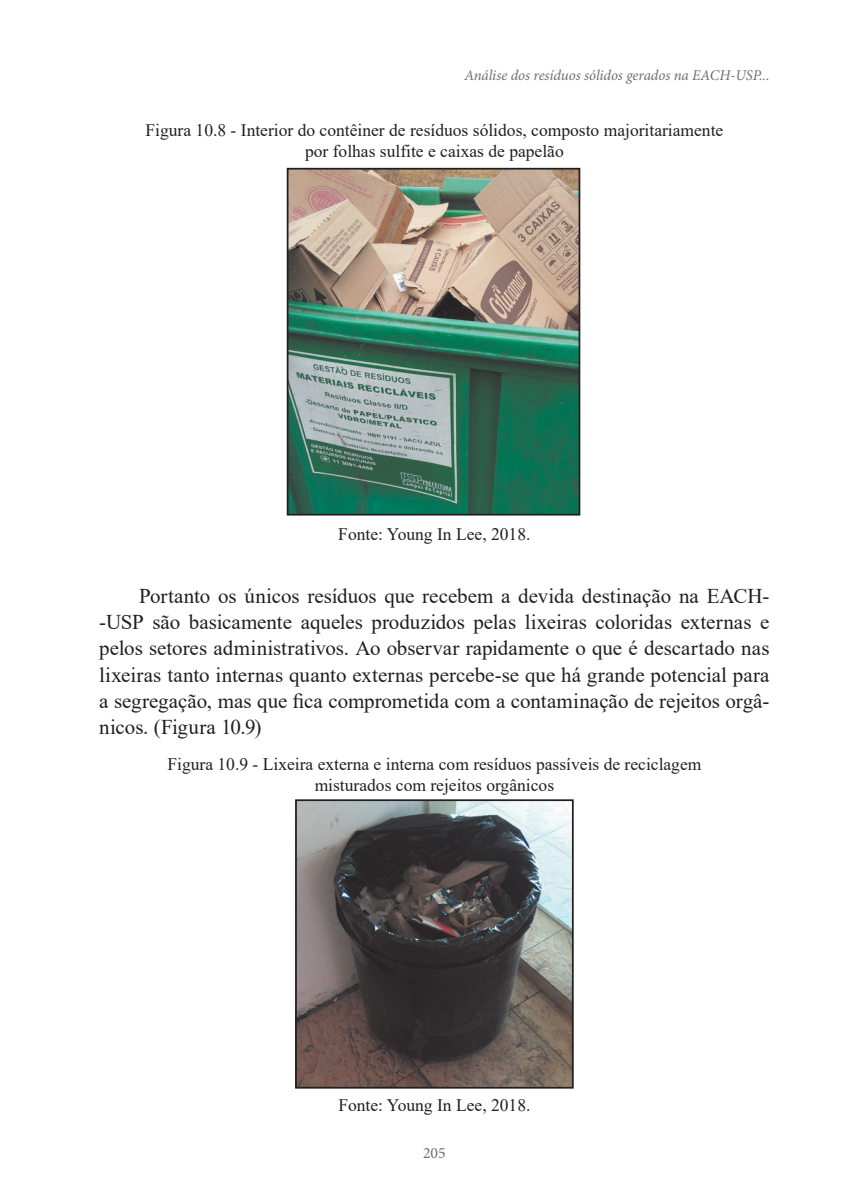
<style>
.page{position:relative;width:844px;height:1191px;background:#fff}
.page>*{position:absolute;margin:0;border:0;box-sizing:border-box;transform-origin:0 0}
.t1{font:21px/26.2px "Times New Roman";letter-spacing:-.005em;color:#231f20;text-align:justify}
.t2{font:17.5px/21px "Times New Roman";color:#231f20;text-align:center}
.t3{font:15.75px "Minion Pro";color:#6d6f71}
.t4{font:italic 14.88px "Minion Pro";letter-spacing:-.005em;color:#6d6f71}
</style>
<div class="page">
<img style="left:290px;top:171px;width:287px;height:341px">
<div style="left:287px;top:168px;width:293px;height:347px;border:2px solid #231f20"></div>
<img style="left:298px;top:802px;width:272px;height:283px">
<div style="left:295px;top:799px;width:278px;height:289px;border:2px solid #231f20"></div>
<p class="t4" style="left:464px;top:65px;width:306px">Análise dos resíduos sólidos gerados na EACH-USP...</p>
<p class="t2" style="left:145px;top:119px;width:579px">Figura 10.8 - Interior do contêiner de resíduos sólidos, composto majoritariamente por folhas sulfite e caixas de papelão</p>
<p class="t2" style="left:338px;top:523px;width:194px">Fonte: Young In Lee, 2018.</p>
<p class="t1" style="left:99px;top:582px;width:671px;text-indent:40px">Portanto os únicos resíduos que recebem a devida destinação na EACH--USP são basicamente aqueles produzidos pelas lixeiras coloridas externas e pelos setores administrativos. Ao observar rapidamente o que é descartado nas lixeiras tanto internas quanto externas percebe-se que há grande potencial para a segregação, mas que fica comprometida com a contaminação de rejeitos orgâ&shy;nicos. (Figura 10.9)</p>
<p class="t2" style="left:167px;top:753px;width:535px">Figura 10.9 - Lixeira externa e interna com resíduos passíveis de reciclagem misturados com rejeitos orgânicos</p>
<p class="t2" style="left:338px;top:1094px;width:194px">Fonte: Young In Lee, 2018.</p>
<p class="t3" style="left:423px;top:1142px;width:24px">205</p>
</div>
